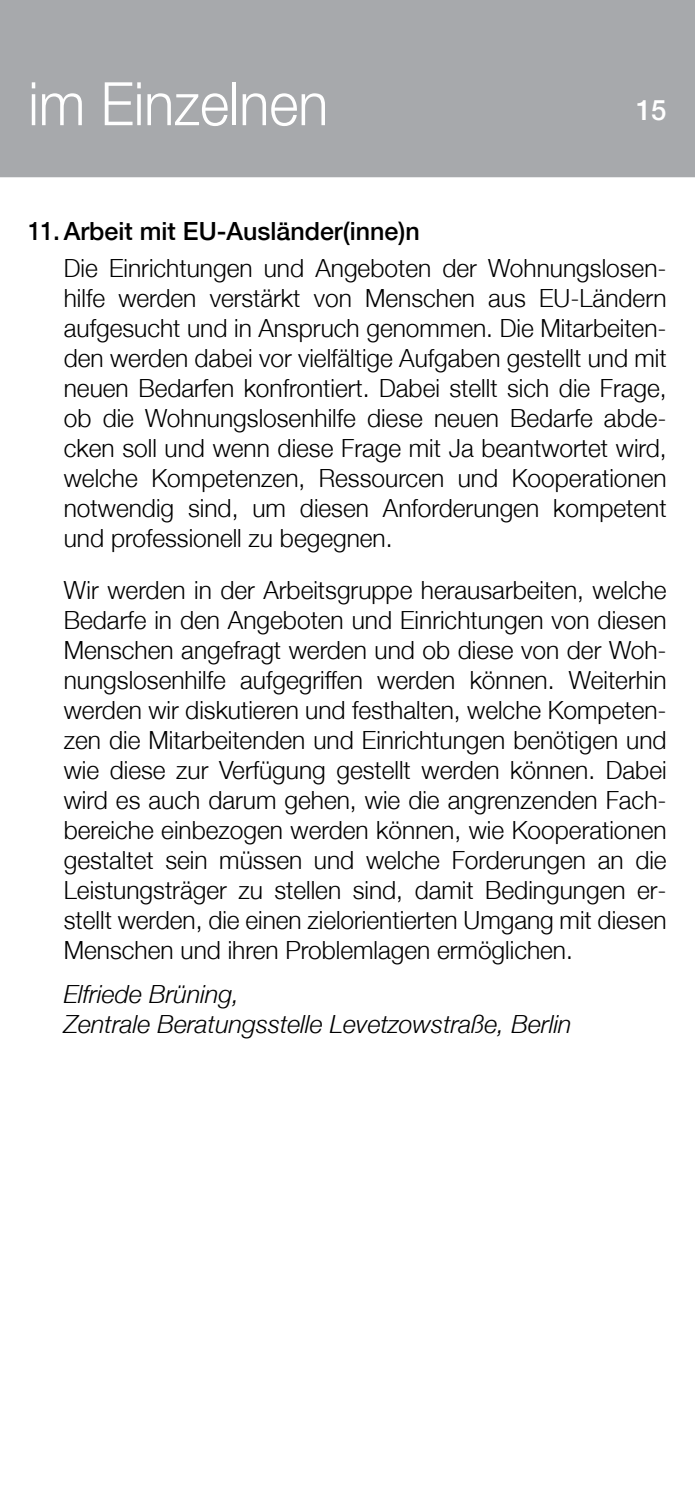
<style>
.page{position:relative;width:695px;height:1489px;background:#fff}
.page>*{position:absolute;margin:0;border:0;box-sizing:border-box;transform-origin:0 0}
._001-Headline_innen{font:300 60px "Helvetica Neue";color:#fff;scale:.93 1}
.t1{font:500 27.5px "Helvetica Neue";color:#fff}
.AG-Details-Text{font:300 25px/30px "Helvetica Neue";color:#000;text-align:justify}
.AG-Leiter{font:italic 300 25px/30px "Helvetica Neue";color:#000}
.nummeriert{font:500 25px "Helvetica Neue";color:#000;scale:.9 1}
</style>
<div class="page">
<div style="left:0;top:0;width:694px;height:177px;background:#a7a9ac"></div>
<p class="_001-Headline_innen" style="left:28px;top:67px;width:324px">im Einzelnen</p>
<p class="t1" style="left:636px;top:94px;width:32px">15</p>
<p class="nummeriert" style="left:28px;top:216px;width:436px">11. Arbeit mit EU-Ausländer(inne)n</p>
<p class="AG-Details-Text" style="left:64px;top:253px;width:604px">Die Einrichtungen und Angeboten der Wohnungslosen&shy;hilfe werden verstärkt von Menschen aus EU-Ländern aufgesucht und in Anspruch genommen. Die Mitarbeiten&shy;den werden dabei vor vielfältige Aufgaben gestellt und mit neuen Bedarfen konfrontiert. Dabei stellt sich die Frage, ob die Wohnungslosenhilfe diese neuen Bedarfe abde&shy;cken soll und wenn diese Frage mit Ja beantwortet wird, welche Kompetenzen, Ressourcen und Kooperationen notwendig sind, um diesen Anforderungen kompetent und professionell zu begegnen.</p>
<p class="AG-Details-Text" style="left:64px;top:574px;width:604px">Wir werden in der Arbeitsgruppe herausarbeiten, welche Bedarfe in den Angeboten und Einrichtungen von diesen Menschen angefragt werden und ob diese von der Woh&shy;nungslosenhilfe aufgegriffen werden können. Weiterhin werden wir diskutieren und festhalten, welche Kompeten&shy;zen die Mitarbeitenden und Einrichtungen benötigen und wie diese zur Verfügung gestellt werden können. Dabei wird es auch darum gehen, wie die angrenzenden Fach&shy;bereiche einbezogen werden können, wie Kooperationen gestaltet sein müssen und welche Forderungen an die Leistungsträger zu stellen sind, damit Bedingungen er&shy;stellt werden, die einen zielorientierten Umgang mit diesen Menschen und ihren Problemlagen ermöglichen.</p>
<p class="AG-Leiter" style="left:64px;top:978px;width:509px">Elfriede Brüning,<br>Zentrale Beratungsstelle Levetzowstraße, Berlin</p>
</div>
